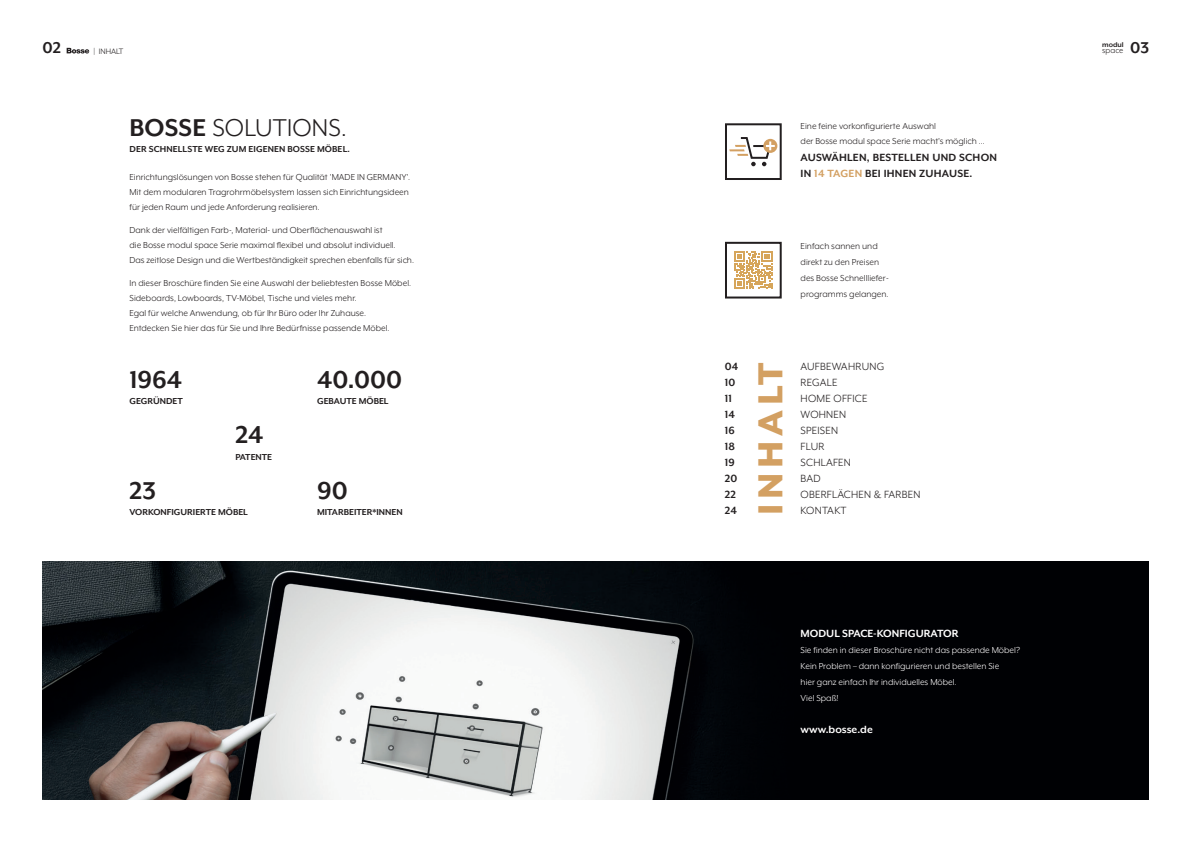
<style>
.page{position:relative;width:1191px;height:842px;background:#fff}
.page>*{position:absolute;margin:0;border:0;box-sizing:border-box;transform-origin:0 0}
.t1{font:800 40px "Mr Eaves XL Mod OT";letter-spacing:.12em;color:#d3a062}
.t2{font:700 28px "Mr Eaves XL Mod OT";color:#231f20}
.t3{font:28px "Mr Eaves XL Mod OT";letter-spacing:.005em;color:#231f20}
.t4{font:700 18px "Mr Eaves XL Mod OT";color:#231f20}
.t5{font:12px/16px "Mr Eaves XL Mod OT";letter-spacing:.02em;color:#231f20}
.t6{font:700 12px/16px "Mr Eaves XL Mod OT";letter-spacing:.02em;color:#231f20}
.t7{font:700 12px "Mr Eaves XL Mod OT";color:#fff}
.t8{font:10px/15px "Mr Eaves XL Mod OT";color:#231f20}
.t9{font:10px/16px "Mr Eaves XL Mod OT";color:#fff}
.t10{font:700 10px "Mr Eaves XL Mod OT";color:#231f20}
.t11{font:9px "Mr Eaves XL Mod OT";color:#231f20}
.t12{font:700 8px "Mr Eaves XL Mod OT";color:#231f20}
.s1{font-weight:700}
.s2{color:#d3a062}
</style>
<div class="page">
<svg style="left:67px;top:48px;width:22px;height:6px"></svg>
<img style="left:43px;top:561px;width:657px;height:238px">
<div style="left:700px;top:561px;width:448px;height:238px;background:#000104"></div>
<div style="left:763px;top:139px;width:14px;height:14px;background:#d3a062;border-radius:50%"></div>
<svg style="left:729px;top:137px;width:46px;height:29px"></svg>
<div style="left:725px;top:123px;width:56px;height:57px;border:2px solid #231f20"></div>
<svg style="left:734px;top:251px;width:38px;height:38px"></svg>
<div style="left:725px;top:242px;width:56px;height:56px;border:2px solid #231f20"></div>
<h3 class="t4" style="left:43px;top:38px;width:20px">02</h3>
<h3 class="t4" style="left:1130px;top:38px;width:21px">03</h3>
<p class="t12" style="left:1102px;top:41px;width:23px">modul</p>
<p class="t11" style="left:1102px;top:46px;width:23px">space</p>
<p class="t11" style="left:94px;top:46px;width:31px">| INHALT</p>
<p class="t3" style="left:129px;top:112px;width:219px"><span class="s1">BOSSE</span> SOLUTIONS.</p>
<p class="t10" style="left:129px;top:144px;width:222px">DER SCHNELLSTE WEG ZUM EIGENEN BOSSE MÖBEL.</p>
<p class="t8" style="left:129px;top:170px;width:282px;text-align:justify">Einrichtungslösungen von Bosse stehen für Qualität 'MADE IN GERMANY'.<br>Mit dem modularen Tragrohrmöbelsystem lassen sich Einrichtungsideen für jeden Raum und jede Anforderung realisieren.</p>
<p class="t8" style="left:129px;top:223px;width:286px">Dank der vielfältigen Farb-, Material- und Oberflächenauswahl ist<br>die Bosse modul space Serie maximal flexibel und absolut individuell.<br>Das zeitlose Design und die Wertbeständigkeit sprechen ebenfalls für sich.</p>
<p class="t8" style="left:129px;top:276px;width:283px">In dieser Broschüre finden Sie eine Auswahl der beliebtesten Bosse Möbel.</p>
<p class="t8" style="left:129px;top:291px;width:229px">Sideboards, Lowboards, TV-Möbel, Tische und vieles mehr.</p>
<p class="t8" style="left:129px;top:306px;width:238px">Egal für welche Anwendung, ob für Ihr Büro oder Ihr Zuhause.</p>
<p class="t8" style="left:129px;top:321px;width:262px">Entdecken Sie hier das für Sie und Ihre Bedürfnisse passende Möbel.</p>
<p class="t2" style="left:129px;top:363px;width:54px">1964</p>
<p class="t10" style="left:129px;top:396px;width:55px">GEGRÜNDET</p>
<p class="t2" style="left:317px;top:363px;width:87px">40.000</p>
<p class="t10" style="left:317px;top:396px;width:73px">GEBAUTE MÖBEL</p>
<p class="t2" style="left:235px;top:419px;width:30px">24</p>
<p class="t10" style="left:235px;top:452px;width:38px">PATENTE</p>
<p class="t2" style="left:129px;top:475px;width:28px">23</p>
<p class="t10" style="left:129px;top:507px;width:120px">VORKONFIGURIERTE MÖBEL</p>
<p class="t2" style="left:317px;top:475px;width:32px">90</p>
<p class="t10" style="left:317px;top:507px;width:87px">MITARBEITER*INNEN</p>
<p class="t8" style="left:800px;top:119px;width:186px">Eine feine vorkonfigurierte Auswahl<br>der Bosse modul space Serie macht's möglich ...</p>
<p class="t6" style="left:800px;top:150px;width:198px">AUSWÄHLEN, BESTELLEN UND SCHON<br>IN <span class="s2">14 TAGEN</span> BEI IHNEN ZUHAUSE.</p>
<p class="t8" style="left:800px;top:238px;width:90px;line-height:16px">Einfach sannen und direkt zu den Preisen des Bosse Schnellliefer&shy;programms gelangen.</p>
<p class="t6" style="left:725px;top:358px;width:15px">04</p>
<p class="t6" style="left:725px;top:374px;width:12px">10</p>
<p class="t6" style="left:725px;top:390px;width:9px">11</p>
<p class="t6" style="left:725px;top:406px;width:12px">14</p>
<p class="t6" style="left:725px;top:422px;width:11px">16</p>
<p class="t6" style="left:725px;top:438px;width:12px">18</p>
<p class="t6" style="left:725px;top:454px;width:11px">19</p>
<p class="t6" style="left:725px;top:470px;width:14px">20</p>
<p class="t6" style="left:725px;top:486px;width:14px">22<br>24</p>
<p class="t1" style="left:748px;top:515px;width:155px;rotate:-90deg">INHALT</p>
<p class="t5" style="left:800px;top:358px;width:85px">AUFBEWAHRUNG</p>
<p class="t5" style="left:800px;top:374px;width:38px">REGALE</p>
<p class="t5" style="left:800px;top:390px;width:68px">HOME OFFICE</p>
<p class="t5" style="left:800px;top:406px;width:47px">WOHNEN</p>
<p class="t5" style="left:800px;top:422px;width:39px">SPEISEN</p>
<p class="t5" style="left:800px;top:438px;width:25px">FLUR</p>
<p class="t5" style="left:800px;top:454px;width:52px">SCHLAFEN<br>BAD</p>
<p class="t5" style="left:800px;top:486px;width:121px">OBERFLÄCHEN &amp; FARBEN<br>KONTAKT</p>
<p class="t7" style="left:800px;top:626px;width:159px">MODUL SPACE-KONFIGURATOR</p>
<p class="t9" style="left:800px;top:642px;width:221px">Sie finden in dieser Broschüre nicht das passende Möbel?<br>Kein Problem – dann konfigurieren und bestellen Sie<br>hier ganz einfach Ihr individuelles Möbel.<br>Viel Spaß!</p>
<p class="t7" style="left:800px;top:723px;width:74px">www.bosse.de</p>
</div>
